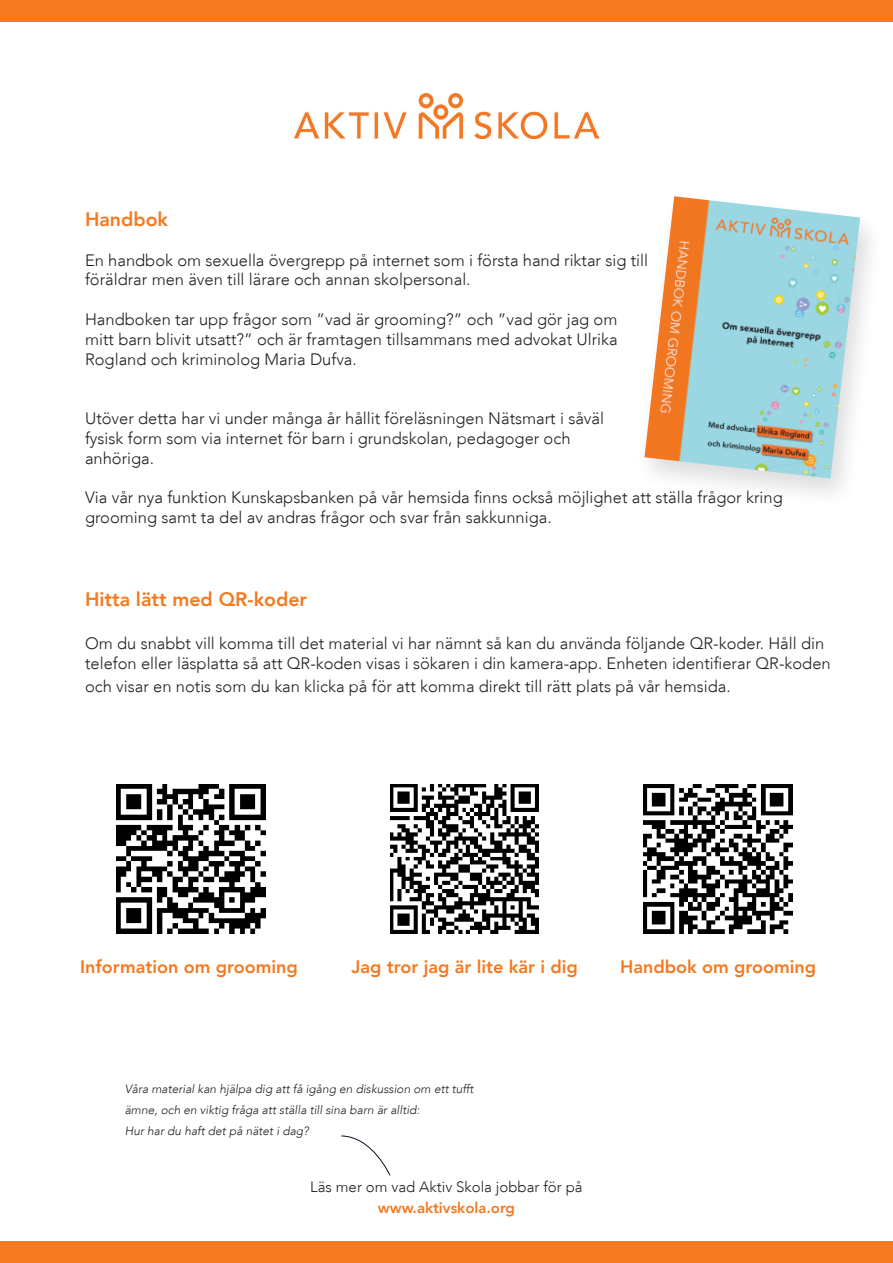
<style>
.page{position:relative;width:893px;height:1263px;background:#fff}
.page>*{position:absolute;margin:0;border:0;box-sizing:border-box;transform-origin:0 0}
.t1{font:800 19.5px "Avenir LT";color:#f47921}
.t2{font:800 18px "Avenir LT";color:#f47921}
.t3{font:300 16.5px/19.8px "Avenir LT";color:#231f20}
.t4{font:300 15px "Avenir LT";color:#231f20}
.t5{font:800 15px "Avenir LT";color:#f47921}
.t6{font:italic 300 12px/21px "Avenir LT";color:#231f20}
</style>
<div class="page">
<img style="left:295px;top:93px;width:303px;height:45px">
<div style="left:0;top:1px;width:893px;height:21px;background:#f47921"></div>
<div style="left:0;top:1242px;width:893px;height:21px;background:#f47921"></div>
<svg style="left:341px;top:1135px;width:49px;height:41px"></svg>
<img style="left:644px;top:784px;width:149px;height:149px">
<img style="left:116px;top:784px;width:149px;height:149px">
<img style="left:390px;top:784px;width:149px;height:149px">
<div style="left:634px;top:192px;width:251px;height:317px;background:#231f20;opacity:.15"></div>
<img style="left:644px;top:196px;width:216px;height:282px">
<p class="t1" style="left:85px;top:208px;width:85px">Handbok</p>
<p class="t3" style="left:85px;top:250px;width:565px">En handbok om sexuella övergrepp på internet som i första hand riktar sig till föräldrar men även till lärare och annan skolpersonal.</p>
<p class="t3" style="left:85px;top:309px;width:534px;text-align:justify">Handboken tar upp frågor som ”vad är grooming?” och ”vad gör jag om mitt barn blivit utsatt?” och är framtagen tillsammans med advokat Ulrika Rogland och kriminolog Maria Dufva.</p>
<p class="t3" style="left:85px;top:408px;width:521px">Utöver detta har vi under många år hållit föreläsningen Nätsmart i såväl fysisk form som via internet för barn i grundskolan, pedagoger och anhöriga.</p>
<p class="t3" style="left:85px;top:488px;width:699px">Via vår nya funktion Kunskapsbanken på vår hemsida finns också möjlighet att ställa frågor kring grooming samt ta del av andras frågor och svar från sakkunniga.</p>
<p class="t1" style="left:85px;top:587px;width:224px">Hitta lätt med QR-koder</p>
<p class="t3" style="left:85px;top:633px;width:747px">Om du snabbt vill komma till det material vi har nämnt så kan du använda följande QR-koder. Håll din telefon eller läsplatta så att QR-koden visas i sökaren i din kamera-app. Enheten identifierar QR-koden</p>
<p class="t3" style="left:85px;top:677px;width:647px">och visar en notis som du kan klicka på för att komma direkt till rätt plats på vår hemsida.</p>
<p class="t2" style="left:80px;top:956px;width:219px">Information om grooming</p>
<p class="t2" style="left:351px;top:956px;width:228px">Jag tror jag är lite kär i dig</p>
<p class="t2" style="left:620px;top:956px;width:197px">Handbok om grooming</p>
<p class="t6" style="left:125px;top:1079px;width:350px">Våra material kan hjälpa dig att få igång en diskussion om ett tufft ämne, och en viktig fråga att ställa till sina barn är alltid:<br>Hur har du haft det på nätet i dag?</p>
<p class="t4" style="left:310px;top:1178px;width:274px">Läs mer om vad Aktiv Skola jobbar för på</p>
<p class="t5" style="left:378px;top:1199px;width:139px">www.aktivskola.org</p>
</div>
